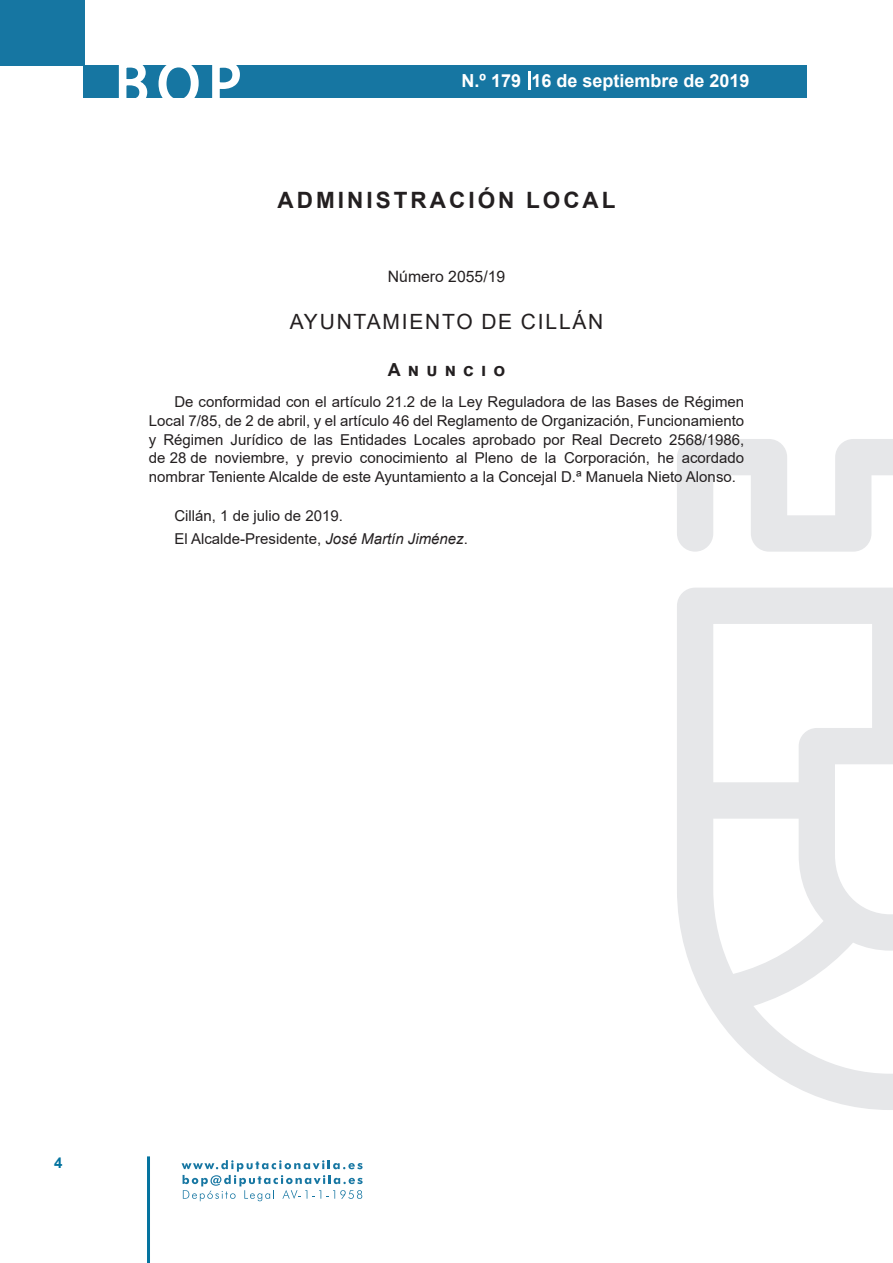
<style>
.page{position:relative;width:893px;height:1263px;background:#fff}
.page>*{position:absolute;margin:0;border:0;box-sizing:border-box;transform-origin:0 0}
.t1{font:500 61.5px "Avant Garde";color:#fff}
.h1__secion{font:700 22.5px "Arial";letter-spacing:.135em;color:#231f20}
.h2__organismo{font:21px "Arial";letter-spacing:.085em;color:#231f20}
.t2{font:700 18px "Arial";color:#fff}
.anuncio{font:700 18px "Arial";letter-spacing:.4em;color:#231f20}
.numero{font:15.75px "Arial";color:#231f20}
.texto_normal{font:15px/18.8px "Arial";color:#231f20;text-align:justify}
.firma{font:15px "Arial";color:#231f20}
.fecha{font:15px "Arial";color:#231f20}
.t3{font:700 15px "Arial";color:#04739f}
.s1{font-style:italic}
</style>
<div class="page">
<div style="left:0;top:0;width:85px;height:65px;background:#1676a2"></div>
<div style="left:84px;top:65px;width:723px;height:33px;background:#1676a2"></div>
<svg style="left:118px;top:65px;width:30px;height:33px"></svg>
<svg style="left:158px;top:65px;width:41px;height:33px"></svg>
<svg style="left:212px;top:65px;width:28px;height:33px"></svg>
<svg style="left:182px;top:1160px;width:181px;height:41px"></svg>
<hr style="left:147px;top:1156px;width:3px;height:107px;background:#04739f">
<svg style="left:529px;top:71px;width:2px;height:19px"></svg>
<svg style="left:677px;top:439px;width:216px;height:671px"></svg>
<h1 class="t1" style="left:115px;top:46px;width:128px">BOP</h1>
<p class="t2" style="left:462px;top:68px;width:289px">N.º 179 16 de septiembre de 2019</p>
<p class="h1__secion" style="left:277px;top:184px;width:340px">ADMINISTRACIÓN LOCAL</p>
<p class="numero" style="left:388px;top:266px;width:119px">Número 2055/19</p>
<p class="h2__organismo" style="left:290px;top:307px;width:315px">AYUNTAMIENTO DE CILLÁN</p>
<p class="anuncio" style="left:388px;top:357px;width:119px">Anuncio</p>
<p class="texto_normal" style="left:149px;top:392px;width:597px;text-indent:26px">De conformidad con el artículo 21.2 de la Ley Reguladora de las Bases de Régimen Local 7/85, de 2 de abril, y el artículo 46 del Reglamento de Organización, Funcionamiento y Régimen Jurídico de las Entidades Locales aprobado por Real Decreto 2568/1986, de 28 de noviembre, y previo conocimiento al Pleno de la Corporación, he acordado nombrar Teniente Alcalde de este Ayuntamiento a la Concejal D.ª Manuela Nieto Alonso.</p>
<p class="fecha" style="left:174px;top:506px;width:170px">Cillán, 1 de julio de 2019.</p>
<p class="firma" style="left:174px;top:528px;width:295px">El Alcalde-Presidente, <span class="s1">José Martín Jiménez</span>.</p>
<p class="t3" style="left:54px;top:1152px;width:10px">4</p>
</div>
